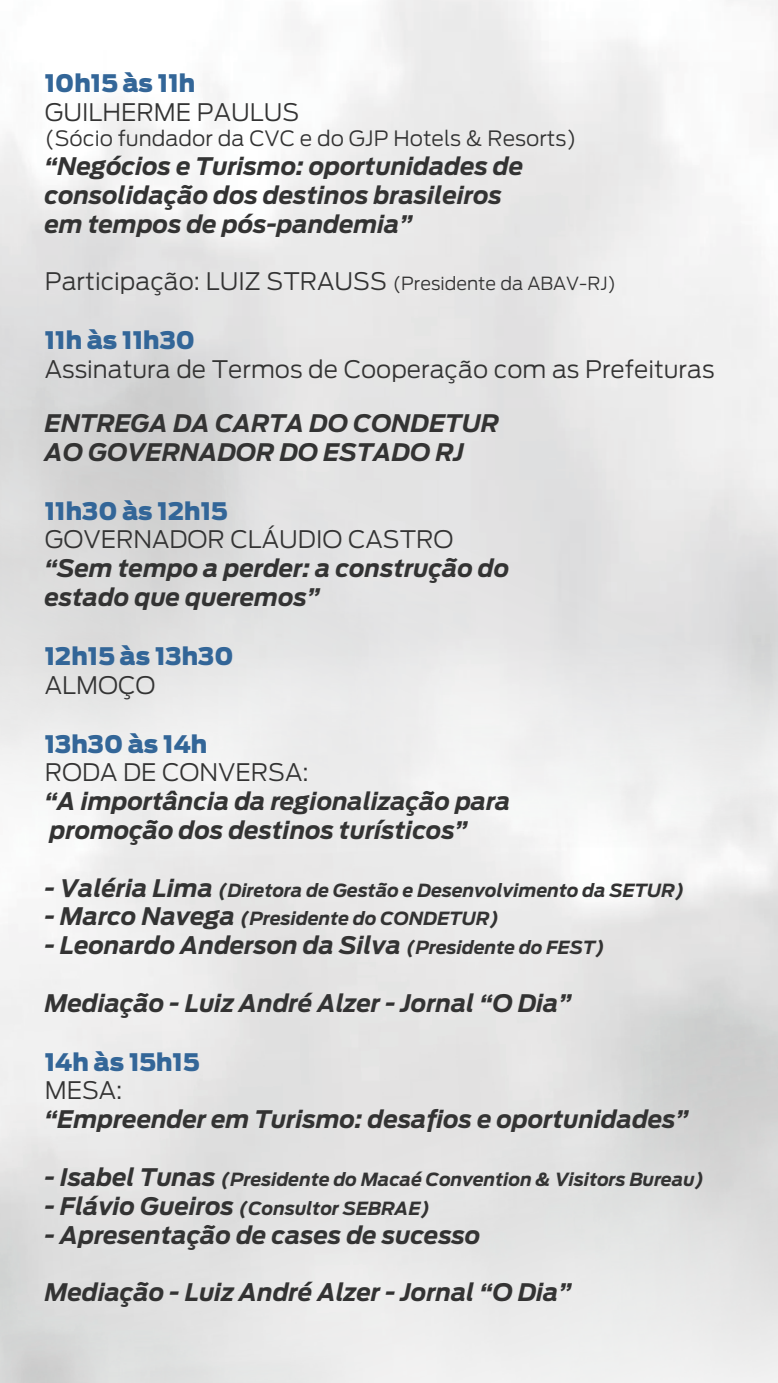
<style>
.page{position:relative;width:778px;height:1383px;background:#fff}
.page>*{position:absolute;margin:0;border:0;box-sizing:border-box;transform-origin:0 0}
.t1{font:italic 700 24px/28.8px "Antenna";color:#333}
.t2{font:300 24px "Antenna";color:#333}
.t3{font:900 24px "Antenna";color:#336698}
.t4{font:300 21px "Antenna";color:#333}
.t5{font:italic 700 18px "Antenna";color:#333}
.s1{font-size:18px}
.s2{font-size:24px}
</style>
<div class="page">
<p class="t3" style="left:45px;top:69px;width:152px">10h15 às 11h</p>
<p class="t2" style="left:45px;top:98px;width:256px">GUILHERME PAULUS</p>
<p class="t4" style="left:45px;top:126px;width:533px">(Sócio fundador da CVC e do GJP Hotels &amp; Resorts)</p>
<p class="t1" style="left:45px;top:152px;width:480px">“Negócios e Turismo: oportunidades de consolidação dos destinos brasileiros em tempos de pós-pandemia”</p>
<p class="t2" style="left:45px;top:267px;width:573px">Participação: LUIZ STRAUSS <span class="s1">(Presidente da ABAV-RJ)</span></p>
<p class="t3" style="left:45px;top:326px;width:152px">11h às 11h30</p>
<p class="t2" style="left:45px;top:355px;width:671px">Assinatura de Termos de Cooperação com as Prefeituras</p>
<p class="t1" style="left:45px;top:409px;width:456px">ENTREGA DA CARTA DO CONDETUR<br>AO GOVERNADOR DO ESTADO RJ</p>
<p class="t3" style="left:45px;top:496px;width:184px">11h30 às 12h15</p>
<p class="t2" style="left:45px;top:525px;width:410px">GOVERNADOR CLÁUDIO CASTRO</p>
<p class="t1" style="left:45px;top:554px;width:466px">“Sem tempo a perder: a construção do estado que queremos”</p>
<p class="t3" style="left:45px;top:642px;width:190px">12h15 às 13h30</p>
<p class="t2" style="left:45px;top:670px;width:112px">ALMOÇO</p>
<p class="t3" style="left:45px;top:729px;width:164px">13h30 às 14h</p>
<p class="t2" style="left:45px;top:758px;width:265px">RODA DE CONVERSA:</p>
<p class="t1" style="left:45px;top:787px;width:467px">“A importância da regionalização para promoção dos destinos turísticos”</p>
<p class="t5" style="left:45px;top:879px;width:641px"><span class="s2">- Valéria Lima</span> (Diretora de Gestão e Desenvolvimento da SETUR)</p>
<p class="t5" style="left:45px;top:908px;width:456px"><span class="s2">- Marco Navega</span> (Presidente do CONDETUR)</p>
<p class="t1" style="left:45px;top:931px;width:561px">- Leonardo Anderson da Silva <span class="s1">(Presidente do FEST)</span></p>
<p class="t1" style="left:45px;top:988px;width:528px">Mediação - Luiz André Alzer - Jornal “O Dia”</p>
<p class="t3" style="left:45px;top:1047px;width:156px">14h às 15h15</p>
<p class="t2" style="left:45px;top:1076px;width:79px">MESA:</p>
<p class="t1" style="left:45px;top:1105px;width:645px">“Empreender em Turismo: desafios e oportunidades”</p>
<p class="t5" style="left:45px;top:1168px;width:661px"><span class="s2">- Isabel Tunas</span> (Presidente do Macaé Convention &amp; Visitors Bureau)</p>
<p class="t5" style="left:45px;top:1197px;width:387px"><span class="s2">- Flávio Gueiros</span> (Consultor SEBRAE)</p>
<p class="t1" style="left:45px;top:1220px;width:437px">- Apresentação de cases de sucesso</p>
<p class="t1" style="left:45px;top:1278px;width:528px">Mediação - Luiz André Alzer - Jornal “O Dia”</p>
</div>
